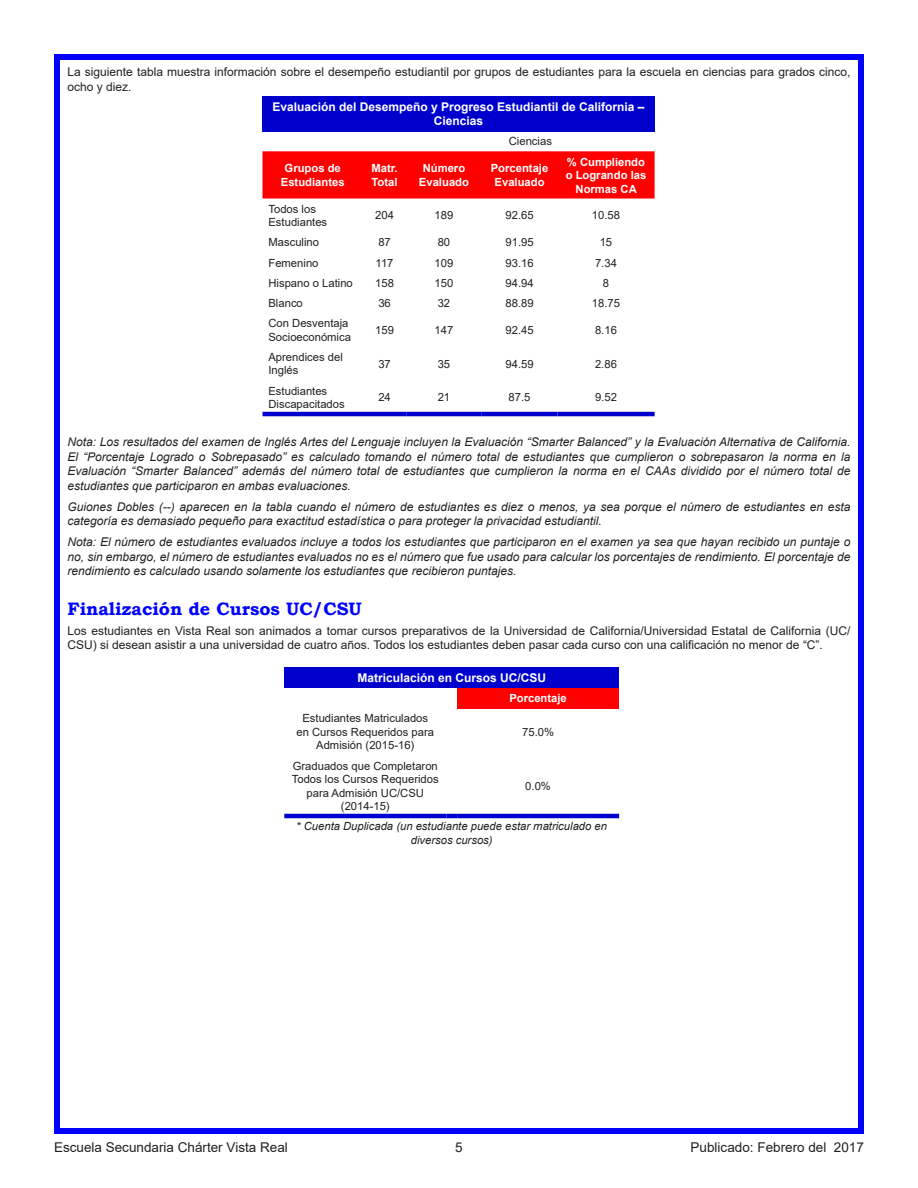
<style>
.page{position:relative;width:918px;height:1188px;background:#fff}
.page>*{position:absolute;margin:0;border:0;box-sizing:border-box;transform-origin:0 0}
.Element_Header{font:700 18px "Bookman Old Style";color:#00f}
.t1{font:13.5px "Arial";color:#231f20}
.Body_Text_-_Left_Jus{font:italic 12px/14.4px "Arial";color:#231f20;text-align:justify}
.Body_Text_-_Left_Jus-2{font:12px/14.4px "Arial";color:#231f20}
.t2{font:700 12px/14.4px "Arial";color:#fff;text-align:center}
.t3{font:11.25px/13.5px "Arial";color:#231f20}
.t4{font:700 11.25px/13.5px "Arial";color:#fff;text-align:center}
.t5{font:italic 11.25px/13.5px "Arial";color:#231f20;text-align:center}
</style>
<div class="page">
<div style="left:54px;top:54px;width:810px;height:1080px;border:6px solid #00f"></div>
<div style="left:284px;top:667px;width:335px;height:21px;background:#0000cd"></div>
<div style="left:457px;top:688px;width:162px;height:20px;background:#f00"></div>
<hr style="left:284px;top:814px;width:162px;height:4px;background:#0000cd">
<hr style="left:446px;top:814px;width:11px;height:4px;background:#0000cd">
<hr style="left:457px;top:814px;width:162px;height:4px;background:#0000cd">
<div style="left:262px;top:96px;width:393px;height:35px;background:#0000cd"></div>
<div style="left:262px;top:151px;width:393px;height:48px;background:#f00"></div>
<hr style="left:363px;top:412px;width:43px;height:4px;background:#0000cd">
<hr style="left:406px;top:412px;width:76px;height:4px;background:#0000cd">
<hr style="left:482px;top:412px;width:75px;height:4px;background:#0000cd">
<hr style="left:557px;top:412px;width:98px;height:4px;background:#0000cd">
<hr style="left:262px;top:412px;width:101px;height:4px;background:#0000cd">
<p class="Body_Text_-_Left_Jus-2" style="left:68px;top:65px;width:784px">La siguiente tabla muestra información sobre el desempeño estudiantil por grupos de estudiantes para la escuela en ciencias para grados cinco, ocho y diez.</p>
<p class="t2" style="left:273px;top:99px;width:374px">Evaluación del Desempeño y Progreso Estudiantil de California –<br>Ciencias</p>
<p class="t3" style="left:509px;top:135px;width:45px">Ciencias</p>
<p class="t4" style="left:281px;top:162px;width:65px">Grupos de<br>Estudiantes</p>
<p class="t4" style="left:371px;top:162px;width:28px;text-align:left">Matr.<br>Total</p>
<p class="t4" style="left:419px;top:162px;width:52px">Número<br>Evaluado</p>
<p class="t4" style="left:491px;top:162px;width:59px">Porcentaje<br>Evaluado</p>
<p class="t4" style="left:566px;top:155px;width:82px">% Cumpliendo o Logrando las<br>Normas CA</p>
<p class="t3" style="left:268px;top:202px;width:60px">Todos los<br>Estudiantes</p>
<p class="t3" style="left:375px;top:209px;width:20px">204</p>
<p class="t3" style="left:435px;top:209px;width:20px">189</p>
<p class="t3" style="left:506px;top:209px;width:30px">92.65</p>
<p class="t3" style="left:592px;top:209px;width:30px">10.58</p>
<p class="t3" style="left:268px;top:236px;width:52px">Masculino</p>
<p class="t3" style="left:378px;top:236px;width:14px">87</p>
<p class="t3" style="left:438px;top:236px;width:14px">80</p>
<p class="t3" style="left:506px;top:236px;width:30px">91.95</p>
<p class="t3" style="left:600px;top:236px;width:14px">15</p>
<p class="t3" style="left:268px;top:256px;width:52px">Femenino</p>
<p class="t3" style="left:376px;top:256px;width:19px">117</p>
<p class="t3" style="left:435px;top:256px;width:20px">109</p>
<p class="t3" style="left:506px;top:256px;width:30px">93.16</p>
<p class="t3" style="left:595px;top:256px;width:23px">7.34</p>
<p class="t3" style="left:268px;top:276px;width:86px">Hispano o Latino</p>
<p class="t3" style="left:375px;top:276px;width:20px">158</p>
<p class="t3" style="left:435px;top:276px;width:20px">150</p>
<p class="t3" style="left:506px;top:276px;width:30px">94.94</p>
<p class="t3" style="left:603px;top:276px;width:8px">8</p>
<p class="t3" style="left:268px;top:296px;width:36px">Blanco</p>
<p class="t3" style="left:378px;top:296px;width:14px">36</p>
<p class="t3" style="left:438px;top:296px;width:14px">32</p>
<p class="t3" style="left:506px;top:296px;width:30px">88.89</p>
<p class="t3" style="left:592px;top:296px;width:30px">18.75</p>
<p class="t3" style="left:268px;top:316px;width:84px">Con Desventaja<br>Socioeconómica</p>
<p class="t3" style="left:375px;top:323px;width:20px">159</p>
<p class="t3" style="left:435px;top:323px;width:20px">147</p>
<p class="t3" style="left:506px;top:323px;width:30px">92.45</p>
<p class="t3" style="left:595px;top:323px;width:23px">8.16</p>
<p class="t3" style="left:268px;top:350px;width:76px">Aprendices del<br>Inglés</p>
<p class="t3" style="left:378px;top:357px;width:14px">37</p>
<p class="t3" style="left:438px;top:357px;width:14px">35</p>
<p class="t3" style="left:506px;top:357px;width:30px">94.59</p>
<p class="t3" style="left:595px;top:357px;width:23px">2.86</p>
<p class="t3" style="left:268px;top:384px;width:78px">Estudiantes<br>Discapacitados</p>
<p class="t3" style="left:378px;top:391px;width:14px">24</p>
<p class="t3" style="left:438px;top:391px;width:14px">21</p>
<p class="t3" style="left:509px;top:391px;width:23px">87.5</p>
<p class="t3" style="left:595px;top:391px;width:23px">9.52</p>
<p class="Body_Text_-_Left_Jus" style="left:68px;top:435px;width:784px">Nota: Los resultados del examen de Inglés Artes del Lenguaje incluyen la Evaluación “Smarter Balanced” y la Evaluación Alternativa de California.<br>El “Porcentaje Logrado o Sobrepasado” es calculado tomando el número total de estudiantes que cumplieron o sobrepasaron la norma en la Evaluación “Smarter Balanced” además del número total de estudiantes que cumplieron la norma en el CAAs dividido por el número total de estudiantes que participaron en ambas evaluaciones.</p>
<p class="Body_Text_-_Left_Jus" style="left:68px;top:500px;width:784px">Guiones Dobles (--) aparecen en la tabla cuando el número de estudiantes es diez o menos, ya sea porque el número de estudiantes en esta categoría es demasiado pequeño para exactitud estadística o para proteger la privacidad estudiantil.</p>
<p class="Body_Text_-_Left_Jus" style="left:68px;top:535px;width:784px">Nota: El número de estudiantes evaluados incluye a todos los estudiantes que participaron en el examen ya sea que hayan recibido un puntaje o no, sin embargo, el número de estudiantes evaluados no es el número que fue usado para calcular los porcentajes de rendimiento. El porcentaje de rendimiento es calculado usando solamente los estudiantes que recibieron puntajes.</p>
<p class="Element_Header" style="left:68px;top:596px;width:296px">Finalización de Cursos UC/CSU</p>
<p class="Body_Text_-_Left_Jus-2" style="left:68px;top:623px;width:784px">Los estudiantes en Vista Real son animados a tomar cursos preparativos de la Universidad de California/Universidad Estatal de California (UC/<br>CSU) si desean asistir a una universidad de cuatro años. Todos los estudiantes deben pasar cada curso con una calificación no menor de “C”.</p>
<p class="t2" style="left:357px;top:671px;width:190px">Matriculación en Cursos UC/CSU</p>
<p class="t4" style="left:509px;top:692px;width:59px">Porcentaje</p>
<p class="t3" style="left:297px;top:712px;width:139px;text-align:center">Estudiantes Matriculados en Cursos Requeridos para<br>Admisión (2015-16)</p>
<p class="t3" style="left:522px;top:725px;width:33px">75.0%</p>
<p class="t3" style="left:292px;top:759px;width:148px;text-align:center">Graduados que Completaron<br>Todos los Cursos Requeridos para Admisión UC/CSU (2014-15)</p>
<p class="t3" style="left:525px;top:779px;width:27px">0.0%</p>
<p class="t5" style="left:296px;top:820px;width:312px">* Cuenta Duplicada (un estudiante puede estar matriculado en diversos cursos)</p>
<p class="t1" style="left:54px;top:1138px;width:235px">Escuela Secundaria Chárter Vista Real</p>
<p class="t1" style="left:455px;top:1138px;width:9px">5</p>
<p class="t1" style="left:691px;top:1138px;width:175px">Publicado: Febrero del 2017</p>
</div>
